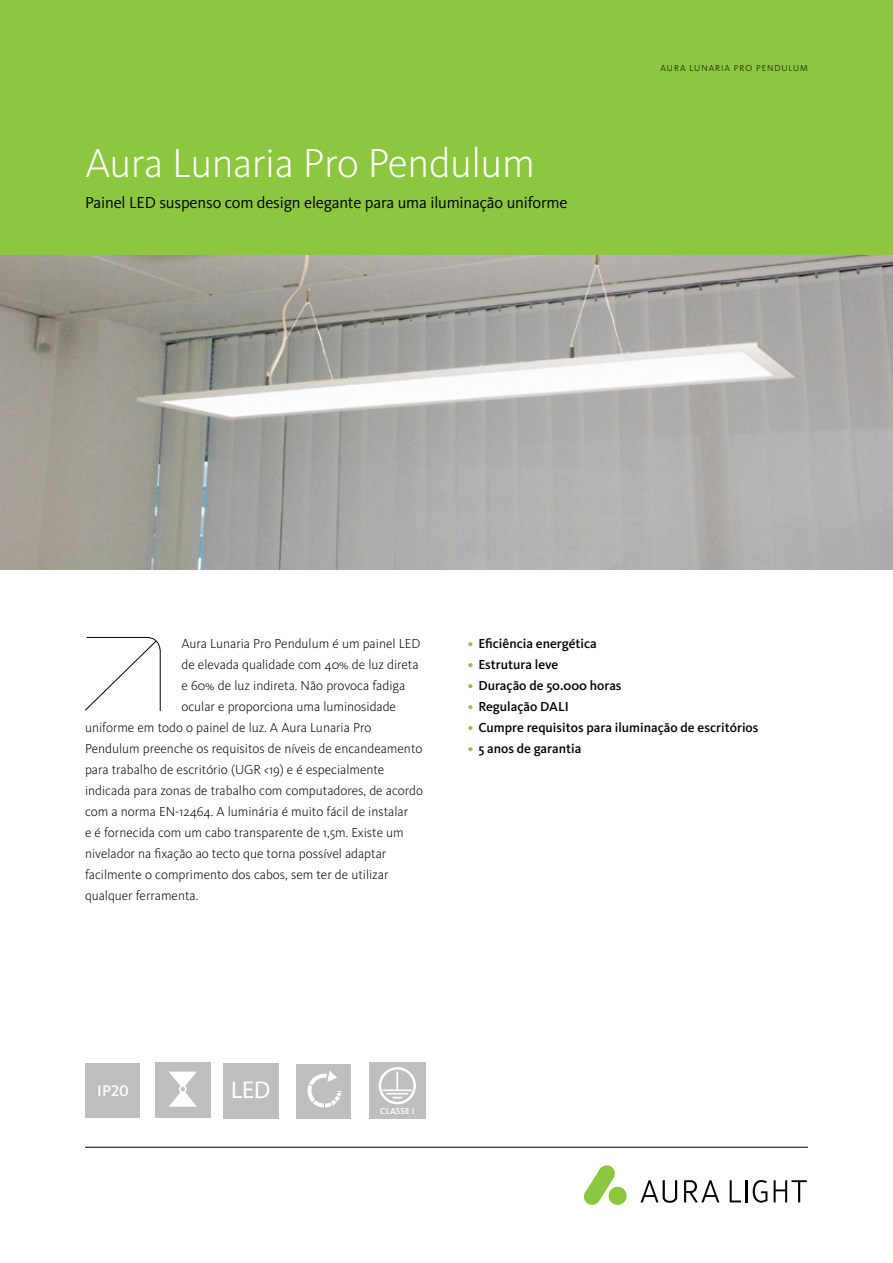
<style>
.page{position:relative;width:893px;height:1263px;background:#fff}
.page>*{position:absolute;margin:0;border:0;box-sizing:border-box;transform-origin:0 0}
.t1{font:300 42px "Kievit Pro";letter-spacing:-.01em;color:#fff}
.t2{font:500 24.3px "Kievit OT";color:#fff}
.t3{font:16.5px "Kievit Pro";letter-spacing:-.01em;color:#000}
.t4{font:500 15.9px "Kievit Pro";color:#fff}
.t5{font:300 13.5px "Kievit Pro";color:#000}
.t6{font:500 13.5px "Kievit Pro";color:#000}
.t7{font:500 9.15px "Kievit Pro";color:#fff}
.t8{font:300 9px "Kievit Pro";letter-spacing:.11em;color:#000}
.s1{color:#8dc63f}
</style>
<div class="page">
<hr style="left:85px;top:1147px;width:723px;height:1px;background:#000">
<svg style="left:584px;top:1165px;width:43px;height:40px"></svg>
<svg style="left:684px;top:1180px;width:35px;height:22px"></svg>
<svg style="left:640px;top:1180px;width:37px;height:23px"></svg>
<hr style="left:745px;top:1180px;width:2px;height:22px;background:#000">
<svg style="left:730px;top:1180px;width:11px;height:22px"></svg>
<svg style="left:774px;top:1180px;width:33px;height:22px"></svg>
<svg style="left:753px;top:1180px;width:14px;height:23px"></svg>
<div style="left:0;top:0;width:893px;height:255px;background:#8dc63f"></div>
<svg style="left:85px;top:637px;width:76px;height:74px"></svg>
<div style="left:223px;top:1063px;width:56px;height:55px;background:#bcbec0"></div>
<div style="left:85px;top:1064px;width:54px;height:54px;background:#bcbec0"></div>
<div style="left:156px;top:1063px;width:55px;height:55px;background:#bcbec0"></div>
<svg style="left:169px;top:1071px;width:28px;height:36px"></svg>
<div style="left:179px;top:1085px;width:8px;height:8px;border:2px solid #fff;border-radius:50%"></div>
<div style="left:297px;top:1064px;width:54px;height:54px;background:#bcbec0"></div>
<svg style="left:307px;top:1070px;width:35px;height:38px"></svg>
<img style="left:0;top:255px;width:893px;height:314px">
<div style="left:369px;top:1063px;width:56px;height:55px;background:#bcbec0"></div>
<div style="left:379px;top:1067px;width:37px;height:37px;border:2px solid #fff;border-radius:50%"></div>
<hr style="left:383px;top:1089px;width:29px;height:2px;background:#fff">
<svg style="left:386px;top:1071px;width:22px;height:28px"></svg>
<h1 class="t1" style="left:85px;top:137px;width:451px">Aura Lunaria Pro Pendulum</h1>
<p class="t3" style="left:85px;top:193px;width:484px">Painel LED suspenso com design elegante para uma iluminação uniforme</p>
<p class="t8" style="left:661px;top:62px;width:149px">AURA LUNARIA PRO PENDULUM</p>
<p class="t5" style="left:181px;top:636px;width:241px">Aura Lunaria Pro Pendulum é um painel LED</p>
<p class="t5" style="left:181px;top:657px;width:239px">de elevada qualidade com 40% de luz direta</p>
<p class="t5" style="left:181px;top:678px;width:225px">e 60% de luz indireta. Não provoca fadiga</p>
<p class="t5" style="left:181px;top:699px;width:216px">ocular e proporciona uma luminosidade</p>
<p class="t5" style="left:85px;top:720px;width:288px">uniforme em todo o painel de luz. A Aura Lunaria Pro</p>
<p class="t5" style="left:85px;top:741px;width:339px">Pendulum preenche os requisitos de níveis de encandeamento</p>
<p class="t5" style="left:85px;top:762px;width:301px">para trabalho de escritório (UGR &lt;19) e é especialmente</p>
<p class="t5" style="left:85px;top:783px;width:339px">indicada para zonas de trabalho com computadores, de acordo</p>
<p class="t5" style="left:85px;top:804px;width:325px">com a norma EN-12464. A luminária é muito fácil de instalar</p>
<p class="t5" style="left:85px;top:825px;width:320px">e é fornecida com um cabo transparente de 1,5m. Existe um</p>
<p class="t5" style="left:85px;top:846px;width:303px">nivelador na fixação ao tecto que torna possível adaptar</p>
<p class="t5" style="left:85px;top:867px;width:305px">facilmente o comprimento dos cabos, sem ter de utilizar</p>
<p class="t5" style="left:85px;top:888px;width:115px">qualquer ferramenta.</p>
<p class="t6" style="left:468px;top:636px;width:131px"><span class="s1">•</span> Eficiência energética</p>
<p class="t6" style="left:468px;top:657px;width:92px"><span class="s1">•</span> Estrutura leve</p>
<p class="t6" style="left:468px;top:678px;width:155px"><span class="s1">•</span> Duração de 50.000 horas</p>
<p class="t6" style="left:468px;top:699px;width:103px"><span class="s1">•</span> Regulação DALI</p>
<p class="t6" style="left:468px;top:720px;width:292px"><span class="s1">•</span> Cumpre requisitos para iluminação de escritórios</p>
<p class="t6" style="left:468px;top:741px;width:115px"><span class="s1">•</span> 5 anos de garantia</p>
<p class="t4" style="left:97px;top:1081px;width:33px">IP20</p>
<h2 class="t2" style="left:231px;top:1075px;width:41px">LED</h2>
<p class="t7" style="left:380px;top:1105px;width:36px">CLASS II</p>
<p class="t7" style="left:381px;top:1105px;width:30px">CLASSE</p>
</div>
